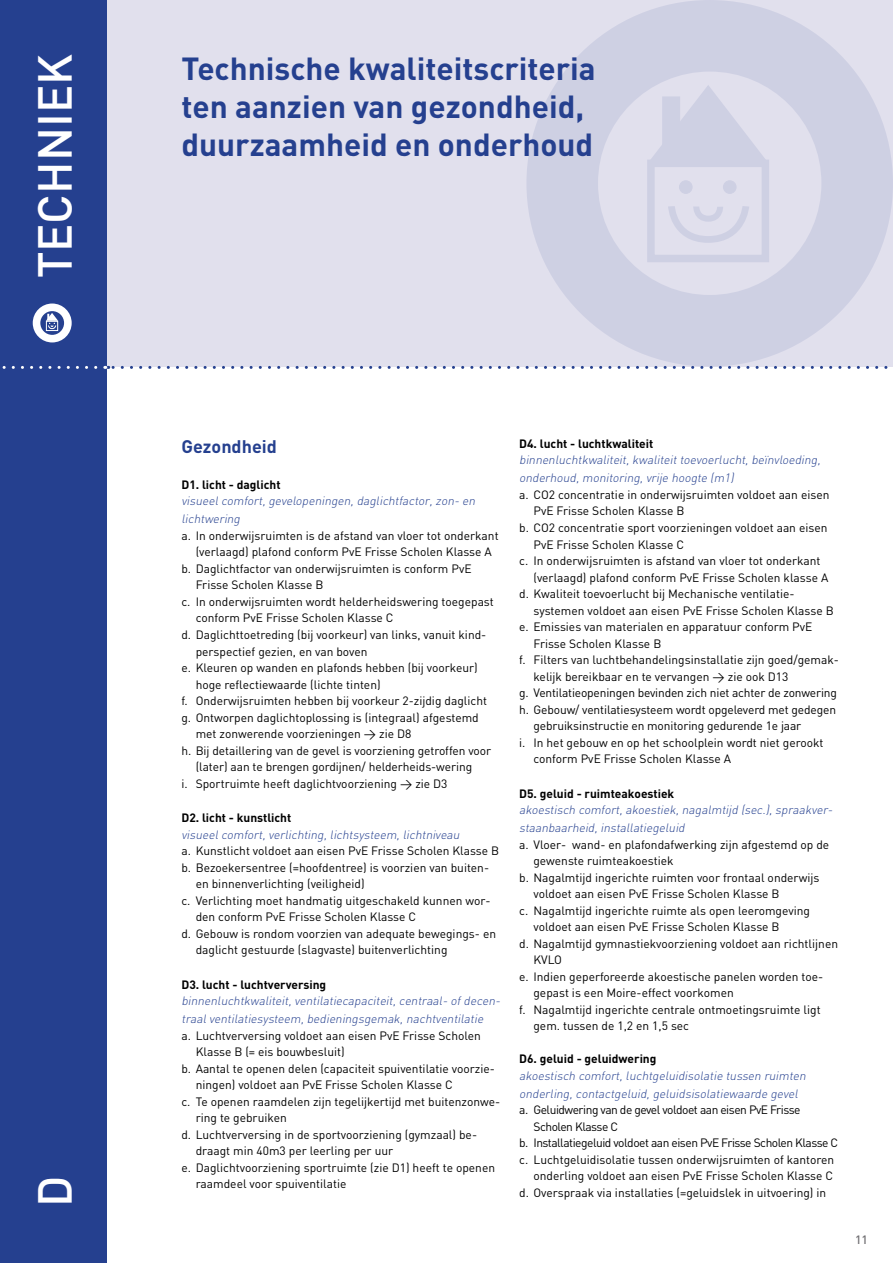
<style>
.page{position:relative;width:893px;height:1263px;background:#fff}
.page>*{position:absolute;margin:0;border:0;box-sizing:border-box;transform-origin:0 0}
.t1{font:500 47.1px "DIN";color:#fff}
.t2{font:700 31.5px/37.8px "DIN";color:#25408f}
.t3{font:700 18px "DIN";color:#25408f}
.t4{font:12px "DIN";color:#000}
.t5{font:italic 300 12px/18px "DIN";color:#25408f}
.t6{font:700 12px "DIN";color:#000}
.t7{font:12px "DIN";letter-spacing:-.04em;color:#000}
.t8{font:500 12px "DIN";color:#717073}
</style>
<div class="page">
<div style="left:106px;top:0;width:787px;height:367px;background:#e1e0ed"></div>
<div style="left:0;top:0;width:106px;height:1263px;background:#25408f"></div>
<div style="left:33px;top:303px;width:39px;height:39px;background:#fff;border-radius:50%"></div>
<svg style="left:40px;top:311px;width:24px;height:24px"></svg>
<svg style="left:46px;top:313px;width:12px;height:17px"></svg>
<svg style="left:105px;top:366px;width:783px;height:3px"></svg>
<svg style="left:2px;top:366px;width:94px;height:3px"></svg>
<div style="left:526px;top:0;width:367px;height:367px;background:#ced0e3;border-radius:50%"></div>
<div style="left:598px;top:72px;width:223px;height:223px;background:#e1e0ed;border-radius:50%"></div>
<div style="left:647px;top:160px;width:122px;height:102px;background:linear-gradient(to right,#dcdcea,#dbdbea)"></div>
<svg style="left:647px;top:84px;width:122px;height:78px"></svg>
<svg style="left:668px;top:206px;width:81px;height:37px"></svg>
<div style="left:679px;top:181px;width:13px;height:12px;background:#ced0e3;border-radius:50%"></div>
<div style="left:679px;top:181px;width:13px;height:12px;border:1px solid #25408f;border-radius:50%"></div>
<div style="left:723px;top:181px;width:13px;height:12px;background:#ced0e3;border-radius:50%"></div>
<div style="left:723px;top:181px;width:13px;height:12px;border:1px solid #25408f;border-radius:50%"></div>
<h1 class="t1" style="left:25px;top:278px;width:226px;rotate:-90deg">TECHNIEK</h1>
<h2 class="t2" style="left:181px;top:49px;width:416px">Technische kwaliteitscriteria ten aanzien van gezondheid, duurzaamheid en onderhoud</h2>
<h1 class="t1" style="left:25px;top:1207px;width:33px;rotate:-90deg">D</h1>
<h3 class="t3" style="left:181px;top:435px;width:97px">Gezondheid</h3>
<p class="t6" style="left:181px;top:477px;width:101px">D1. licht - daglicht</p>
<p class="t5" style="left:181px;top:492px;width:298px">visueelcomfort,gevelopeningen,daglichtfactor,zon- en lichtwering</p>
<p class="t4" style="left:181px;top:528px;width:319px">a. In onderwijsruimten is de afstand van vloer tot onderkant</p>
<p class="t4" style="left:196px;top:545px;width:298px">(verlaagd) plafond conform PvE Frisse Scholen Klasse A</p>
<p class="t4" style="left:181px;top:561px;width:292px">b. Daglichtfactor van onderwijsruimten is conform PvE</p>
<p class="t4" style="left:196px;top:578px;width:129px">Frisse Scholen Klasse B</p>
<p class="t4" style="left:181px;top:594px;width:314px">c. In onderwijsruimten wordt helderheidswering toegepast</p>
<p class="t4" style="left:196px;top:611px;width:199px">conform PvE Frisse Scholen Klasse C</p>
<p class="t4" style="left:181px;top:627px;width:306px">d. Daglichttoetreding (bij voorkeur) van links, vanuit kind-</p>
<p class="t4" style="left:196px;top:644px;width:173px">perspectief gezien, en van boven</p>
<p class="t4" style="left:181px;top:660px;width:298px">e. Kleuren op wanden en plafonds hebben (bij voorkeur)</p>
<p class="t4" style="left:196px;top:677px;width:186px">hoge reflectiewaarde (lichte tinten)</p>
<p class="t4" style="left:181px;top:693px;width:307px">f. Onderwijsruimten hebben bij voorkeur 2-zijdig daglicht</p>
<p class="t4" style="left:181px;top:710px;width:299px">g. Ontworpen daglichtoplossing is (integraal) afgestemd</p>
<p class="t4" style="left:196px;top:726px;width:217px">met zonwerende voorzieningen &gt; zie D8</p>
<p class="t4" style="left:181px;top:743px;width:311px">h. Bij detaillering van de gevel is voorziening getroffen voor</p>
<p class="t4" style="left:196px;top:759px;width:278px">(later) aan te brengen gordijnen/ helderheids-wering</p>
<p class="t4" style="left:181px;top:776px;width:268px">i. Sportruimte heeft daglichtvoorziening &gt; zie D3</p>
<p class="t6" style="left:181px;top:810px;width:111px">D2. licht - kunstlicht</p>
<p class="t5" style="left:181px;top:825px;width:282px">visueelcomfort,verlichting,lichtsysteem,lichtniveau</p>
<p class="t4" style="left:181px;top:843px;width:319px">a. Kunstlicht voldoet aan eisen PvE Frisse Scholen Klasse B</p>
<p class="t4" style="left:181px;top:860px;width:309px">b. Bezoekersentree (=hoofdentree) is voorzien van buiten-</p>
<p class="t4" style="left:196px;top:876px;width:170px">en binnenverlichting (veiligheid)</p>
<p class="t4" style="left:181px;top:893px;width:311px">c. Verlichting moet handmatig uitgeschakeld kunnen wor-</p>
<p class="t4" style="left:196px;top:909px;width:222px">den conform PvE Frisse Scholen Klasse C</p>
<p class="t4" style="left:181px;top:926px;width:316px">d. Gebouw is rondom voorzien van adequate bewegings- en</p>
<p class="t4" style="left:196px;top:942px;width:253px">daglicht gestuurde (slagvaste) buitenverlichting</p>
<p class="t6" style="left:181px;top:976px;width:146px">D3. lucht - luchtverversing</p>
<p class="t5" style="left:181px;top:991px;width:323px">binnenluchtkwaliteit,ventilatiecapaciteit,centraal- ofdecen&shy;traalventilatiesysteem,bedieningsgemak,nachtventilatie</p>
<p class="t4" style="left:181px;top:1028px;width:301px">a. Luchtverversing voldoet aan eisen PvE Frisse Scholen</p>
<p class="t4" style="left:196px;top:1044px;width:150px">Klasse B (= eis bouwbesluit)</p>
<p class="t4" style="left:181px;top:1061px;width:315px">b. Aantal te openen delen (capaciteit spuiventilatie voorzie-</p>
<p class="t4" style="left:196px;top:1077px;width:259px">ningen) voldoet aan PvE Frisse Scholen Klasse C</p>
<p class="t4" style="left:181px;top:1094px;width:320px">c. Te openen raamdelen zijn tegelijkertijd met buitenzonwe-</p>
<p class="t4" style="left:196px;top:1110px;width:93px">ring te gebruiken</p>
<p class="t4" style="left:181px;top:1127px;width:297px">d. Luchtverversing in de sportvoorziening (gymzaal) be-</p>
<p class="t4" style="left:196px;top:1143px;width:199px">draagt min 40m3 per leerling per uur</p>
<p class="t4" style="left:181px;top:1160px;width:315px">e. Daglichtvoorziening sportruimte (zie D1) heeft te openen</p>
<p class="t4" style="left:196px;top:1176px;width:152px">raamdeel voor spuiventilatie</p>
<p class="t6" style="left:519px;top:436px;width:136px">D4. lucht - luchtkwaliteit</p>
<p class="t5" style="left:519px;top:451px;width:305px">binnenluchtkwaliteit,kwaliteittoevoerlucht,beïnvloeding, onderhoud,monitoring,vrije hoogte (m1)</p>
<p class="t4" style="left:519px;top:487px;width:312px">a. CO2 concentratie in onderwijsruimten voldoet aan eisen</p>
<p class="t4" style="left:533px;top:504px;width:153px">PvE Frisse Scholen Klasse B</p>
<p class="t4" style="left:519px;top:520px;width:310px">b. CO2 concentratie sport voorzieningen voldoet aan eisen</p>
<p class="t4" style="left:533px;top:537px;width:152px">PvE Frisse Scholen Klasse C</p>
<p class="t4" style="left:519px;top:553px;width:303px">c. In onderwijsruimten is afstand van vloer tot onderkant</p>
<p class="t4" style="left:533px;top:570px;width:296px">(verlaagd) plafond conform PvE Frisse Scholen klasse A</p>
<p class="t4" style="left:519px;top:586px;width:277px">d. Kwaliteit toevoerlucht bij Mechanische ventilatie-</p>
<p class="t4" style="left:533px;top:603px;width:302px">systemen voldoet aan eisen PvE Frisse Scholen Klasse B</p>
<p class="t4" style="left:519px;top:619px;width:295px">e. Emissies van materialen en apparatuur conform PvE</p>
<p class="t4" style="left:533px;top:636px;width:129px">Frisse Scholen Klasse B</p>
<p class="t4" style="left:519px;top:652px;width:321px">f. Filters van luchtbehandelingsinstallatie zijn goed/gemak-</p>
<p class="t4" style="left:533px;top:669px;width:257px">kelijk bereikbaar en te vervangen &gt; zie ook D13</p>
<p class="t4" style="left:519px;top:685px;width:319px">g. Ventilatieopeningen bevinden zich niet achter de zonwering</p>
<p class="t4" style="left:519px;top:702px;width:319px">h. Gebouw/ ventilatiesysteem wordt opgeleverd met gedegen</p>
<p class="t4" style="left:533px;top:718px;width:269px">gebruiksinstructie en monitoring gedurende 1e jaar</p>
<p class="t4" style="left:519px;top:735px;width:306px">i. In het gebouw en op het schoolplein wordt niet gerookt</p>
<p class="t4" style="left:533px;top:751px;width:199px">conform PvE Frisse Scholen Klasse A</p>
<p class="t6" style="left:519px;top:785px;width:157px">D5. geluid - ruimteakoestiek</p>
<p class="t5" style="left:519px;top:800px;width:318px">akoestisch comfort,akoestiek,nagalmtijd (sec.),spraakver&shy;staanbaarheid,installatiegeluid</p>
<p class="t4" style="left:519px;top:837px;width:312px">a. Vloer- wand- en plafondafwerking zijn afgestemd op de</p>
<p class="t4" style="left:533px;top:853px;width:142px">gewenste ruimteakoestiek</p>
<p class="t4" style="left:519px;top:870px;width:302px">b. Nagalmtijd ingerichte ruimten voor frontaal onderwijs</p>
<p class="t4" style="left:533px;top:886px;width:248px">voldoet aan eisen PvE Frisse Scholen Klasse B</p>
<p class="t4" style="left:519px;top:903px;width:292px">c. Nagalmtijd ingerichte ruimte als open leeromgeving</p>
<p class="t4" style="left:533px;top:919px;width:248px">voldoet aan eisen PvE Frisse Scholen Klasse B</p>
<p class="t4" style="left:519px;top:936px;width:320px">d. Nagalmtijd gymnastiekvoorziening voldoet aan richtlijnen</p>
<p class="t4" style="left:533px;top:952px;width:30px">KVLO</p>
<p class="t4" style="left:519px;top:969px;width:305px">e. Indien geperforeerde akoestische panelen worden toe-</p>
<p class="t4" style="left:533px;top:985px;width:202px">gepast is een Moire-effect voorkomen</p>
<p class="t4" style="left:519px;top:1002px;width:303px">f. Nagalmtijd ingerichte centrale ontmoetingsruimte ligt</p>
<p class="t4" style="left:533px;top:1018px;width:157px">gem. tussen de 1,2 en 1,5 sec</p>
<p class="t6" style="left:519px;top:1051px;width:139px">D6. geluid - geluidwering</p>
<p class="t5" style="left:519px;top:1066px;width:291px">akoestisch comfort,luchtgeluidisolatie tussen ruimten onderling,contactgeluid,geluidsisolatiewaarde gevel</p>
<p class="t7" style="left:519px;top:1102px;width:283px">a. Geluidwering van de gevel voldoet aan eisen PvE Frisse</p>
<p class="t7" style="left:533px;top:1119px;width:86px">Scholen Klasse C</p>
<p class="t7" style="left:519px;top:1135px;width:321px">b. Installatiegeluid voldoet aan eisen PvE Frisse Scholen Klasse C</p>
<p class="t4" style="left:519px;top:1152px;width:317px">c. Luchtgeluidisolatie tussen onderwijsruimten of kantoren</p>
<p class="t4" style="left:533px;top:1168px;width:301px">onderling voldoet aan eisen PvE Frisse Scholen Klasse C</p>
<p class="t4" style="left:519px;top:1185px;width:309px">d. Overspraak via installaties (=geluidslek in uitvoering) in</p>
<p class="t8" style="left:855px;top:1231px;width:14px">11</p>
</div>
